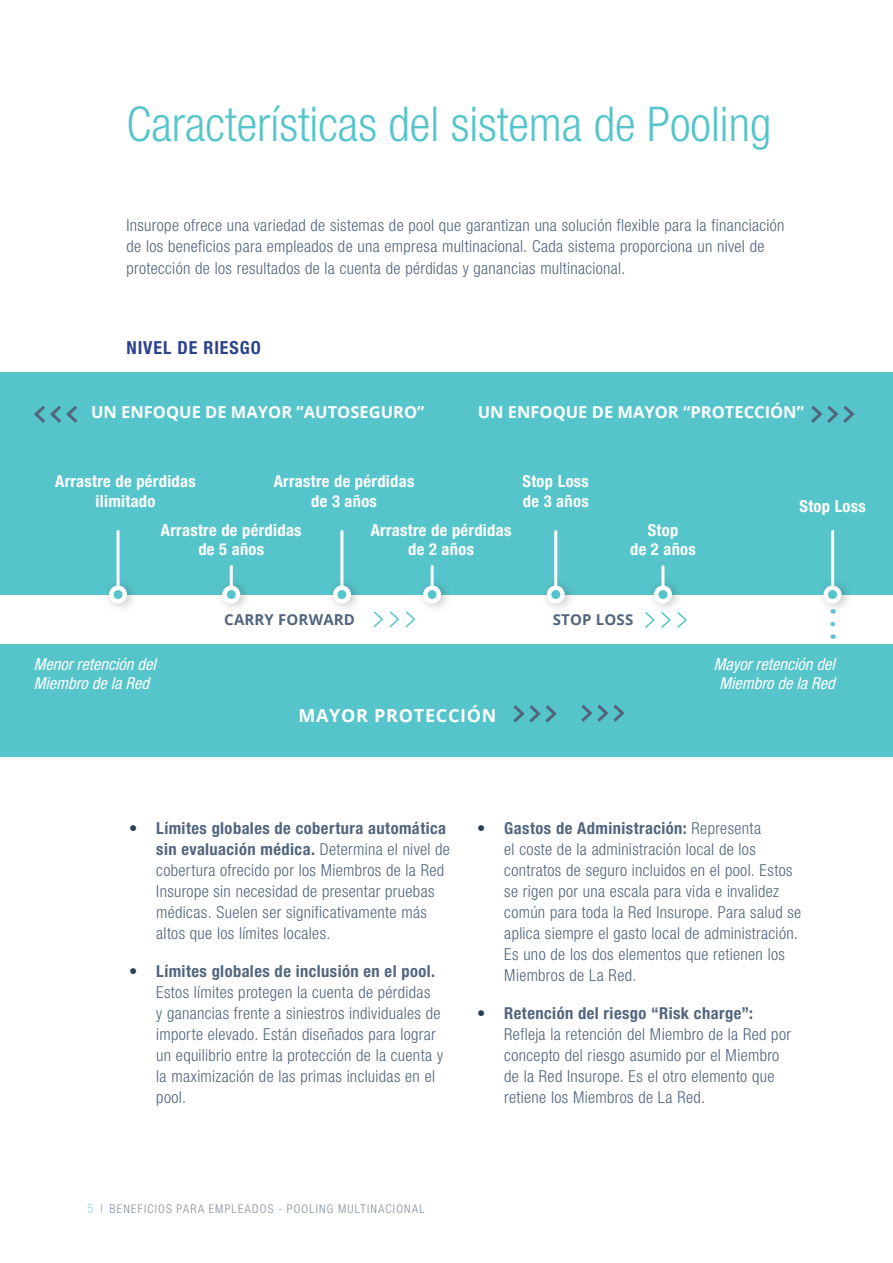
<style>
.page{position:relative;width:893px;height:1263px;background:#fff}
.page>*{position:absolute;margin:0;border:0;box-sizing:border-box;transform-origin:0 0}
.Page_Header_-_Blue{font:300 condensed 48px "Helvetica Neue LT Pro";color:#56c5cb}
.t1{font:700 18px "Open Sans";letter-spacing:.04em;color:#fff}
.t2{font:700 condensed 18px "Helvetica Neue LT Pro";letter-spacing:.05em;color:#2c428e}
.t3{font:300 condensed 16.5px/21px "Helvetica Neue LT Pro";letter-spacing:.02em;color:#51657e}
.t4{font:700 condensed 16.5px/19.8px "Helvetica Neue LT Pro";letter-spacing:.02em;color:#fff;text-align:center}
.t5{font:italic condensed 16.5px/19.5px "Helvetica Neue LT Pro";color:#fff}
.t6{font:700 16.5px "Open Sans";color:#fff}
.Page_Section_Title_-_Black{font:700 15px "Open Sans";letter-spacing:.01em;color:#51657e}
.t7{font:300 condensed 12px "Helvetica Neue LT Pro";letter-spacing:.1em;color:#808ea3}
.s1{color:#2b4058}
.s2{font-weight:700}
.s3{font-weight:400;font-size:13.5px;color:#aedee3}
.s4{font-size:13.5px;color:#99a5b9}
</style>
<div class="page">
<div style="left:0;top:372px;width:893px;height:385px;background:#56c5cb"></div>
<svg style="left:811px;top:405px;width:44px;height:18px"></svg>
<svg style="left:34px;top:406px;width:44px;height:17px"></svg>
<svg style="left:581px;top:704px;width:44px;height:18px"></svg>
<svg style="left:513px;top:705px;width:44px;height:18px"></svg>
<div style="left:0;top:596px;width:893px;height:48px;background:#fff"></div>
<svg style="left:373px;top:611px;width:43px;height:17px"></svg>
<svg style="left:645px;top:612px;width:42px;height:16px"></svg>
<div style="left:102px;top:577px;width:37px;height:37px;background:#231f20;opacity:.3"></div>
<svg style="left:111px;top:588px;width:14px;height:13px"></svg>
<div style="left:109px;top:585px;width:18px;height:18px;border:4px solid #fff;border-radius:50%"></div>
<hr style="left:117px;top:531px;width:3px;height:54px;background:#fff">
<div style="left:215px;top:577px;width:38px;height:37px;background:#231f20;opacity:.3"></div>
<svg style="left:225px;top:588px;width:13px;height:13px"></svg>
<div style="left:222px;top:585px;width:18px;height:18px;border:4px solid #fff;border-radius:50%"></div>
<hr style="left:230px;top:566px;width:3px;height:19px;background:#fff">
<div style="left:326px;top:577px;width:37px;height:37px;background:#231f20;opacity:.3"></div>
<svg style="left:335px;top:588px;width:14px;height:13px"></svg>
<div style="left:333px;top:585px;width:18px;height:18px;border:4px solid #fff;border-radius:50%"></div>
<hr style="left:340px;top:531px;width:3px;height:54px;background:#fff">
<div style="left:416px;top:577px;width:37px;height:37px;background:#231f20;opacity:.3"></div>
<svg style="left:425px;top:588px;width:14px;height:13px"></svg>
<div style="left:423px;top:585px;width:18px;height:18px;border:4px solid #fff;border-radius:50%"></div>
<hr style="left:431px;top:566px;width:3px;height:19px;background:#fff">
<div style="left:540px;top:577px;width:37px;height:37px;background:#231f20;opacity:.3"></div>
<svg style="left:549px;top:588px;width:13px;height:13px"></svg>
<div style="left:547px;top:585px;width:18px;height:18px;border:4px solid #fff;border-radius:50%"></div>
<hr style="left:554px;top:531px;width:3px;height:54px;background:#fff">
<div style="left:647px;top:577px;width:37px;height:37px;background:#231f20;opacity:.3"></div>
<svg style="left:656px;top:588px;width:14px;height:13px"></svg>
<div style="left:654px;top:585px;width:18px;height:18px;border:4px solid #fff;border-radius:50%"></div>
<hr style="left:661px;top:566px;width:3px;height:19px;background:#fff">
<div style="left:817px;top:577px;width:37px;height:37px;background:#231f20;opacity:.3"></div>
<svg style="left:826px;top:588px;width:13px;height:13px"></svg>
<div style="left:823px;top:585px;width:18px;height:18px;border:4px solid #fff;border-radius:50%"></div>
<hr style="left:831px;top:531px;width:3px;height:54px;background:#fff">
<svg style="left:828px;top:594px;width:9px;height:45px"></svg>
<p class="Page_Header_-_Blue" style="left:126px;top:96px;width:646px">Características del sistema de Pooling</p>
<p class="t3" style="left:126px;top:215px;width:660px">Insurope ofrece una variedad de sistemas de pool que garantizan una solución flexible para la financiación de los beneficios para empleados de una empresa multinacional. Cada sistema proporciona un nivel de protección de los resultados de la cuenta de pérdidas y ganancias multinacional.</p>
<p class="t2" style="left:126px;top:337px;width:136px">NIVEL DE RIESGO</p>
<p class="t6" style="left:91px;top:401px;width:335px">UN ENFOQUE DE MAYOR ”AUTOSEGURO”</p>
<p class="t6" style="left:478px;top:401px;width:328px">UN ENFOQUE DE MAYOR “PROTECCIÓN”</p>
<p class="t4" style="left:55px;top:471px;width:142px">Arrastre de pérdidas ilimitado</p>
<p class="t4" style="left:161px;top:520px;width:142px">Arrastre de pérdidas de 5 años</p>
<p class="t4" style="left:274px;top:471px;width:142px">Arrastre de pérdidas de 3 años</p>
<p class="t4" style="left:371px;top:520px;width:142px">Arrastre de pérdidas de 2 años</p>
<p class="t4" style="left:522px;top:471px;width:68px;text-align:left">Stop Loss de 3 años</p>
<p class="t4" style="left:630px;top:520px;width:67px">Stop<br>de 2 años</p>
<p class="Page_Section_Title_-_Black" style="left:224px;top:609px;width:132px">CARRY FORWARD</p>
<p class="Page_Section_Title_-_Black" style="left:553px;top:609px;width:82px">STOP LOSS</p>
<p class="t4" style="left:799px;top:496px;width:68px">Stop Loss</p>
<p class="t5" style="left:34px;top:654px;width:128px">Menorretencióndel<br>MiembrodelaRed</p>
<p class="t5" style="left:714px;top:654px;width:127px;text-align:center">Mayorretencióndel<br>MiembrodelaRed</p>
<p class="t1" style="left:298px;top:702px;width:200px">MAYOR PROTECCIÓN</p>
<p class="t3" style="left:156px;top:817px;width:295px;text-indent:-27px"><span class="s1">•</span> <span class="s2">Límites globales de cobertura automática sin evaluación médica.</span> Determina el nivel de cobertura ofrecido por los Miembros de la Red Insurope sin necesidad de presentar pruebas médicas. Suelen ser significativamente más altos que los límites locales.</p>
<p class="t3" style="left:156px;top:960px;width:288px;text-indent:-27px"><span class="s1">•</span> <span class="s2">Límites globales de inclusión en el pool.<br></span>Estos límites protegen la cuenta de pérdidas<br>y ganancias frente a siniestros individuales de importe elevado. Están diseñados para lograr un equilibrio entre la protección de la cuenta y la maximización de las primas incluidas en el pool.</p>
<p class="t3" style="left:504px;top:817px;width:298px;text-indent:-27px"><span class="s1">•</span> <span class="s2">Gastos de Administración:</span> Representa<br>el coste de la administración local de los contratos de seguro incluidos en el pool. Estos se rigen por una escala para vida e invalidez común para toda la Red Insurope. Para salud se aplica siempre el gasto local de administración.<br>Es uno de los dos elementos que retienen los Miembros de La Red.</p>
<p class="t3" style="left:504px;top:1002px;width:288px;text-indent:-27px"><span class="s1">•</span> <span class="s2">Retención del riesgo “Risk charge”:<br></span>Refleja la retención del Miembro de la Red por concepto del riesgo asumido por el Miembro de la Red Insurope. Es el otro elemento que retiene los Miembros de La Red.</p>
<p class="t7" style="left:87px;top:1202px;width:339px"><span class="s3">5</span> <span class="s4">|</span> BENEFICIOS PARA EMPLEADOS - POOLING MULTINACIONAL</p>
</div>
